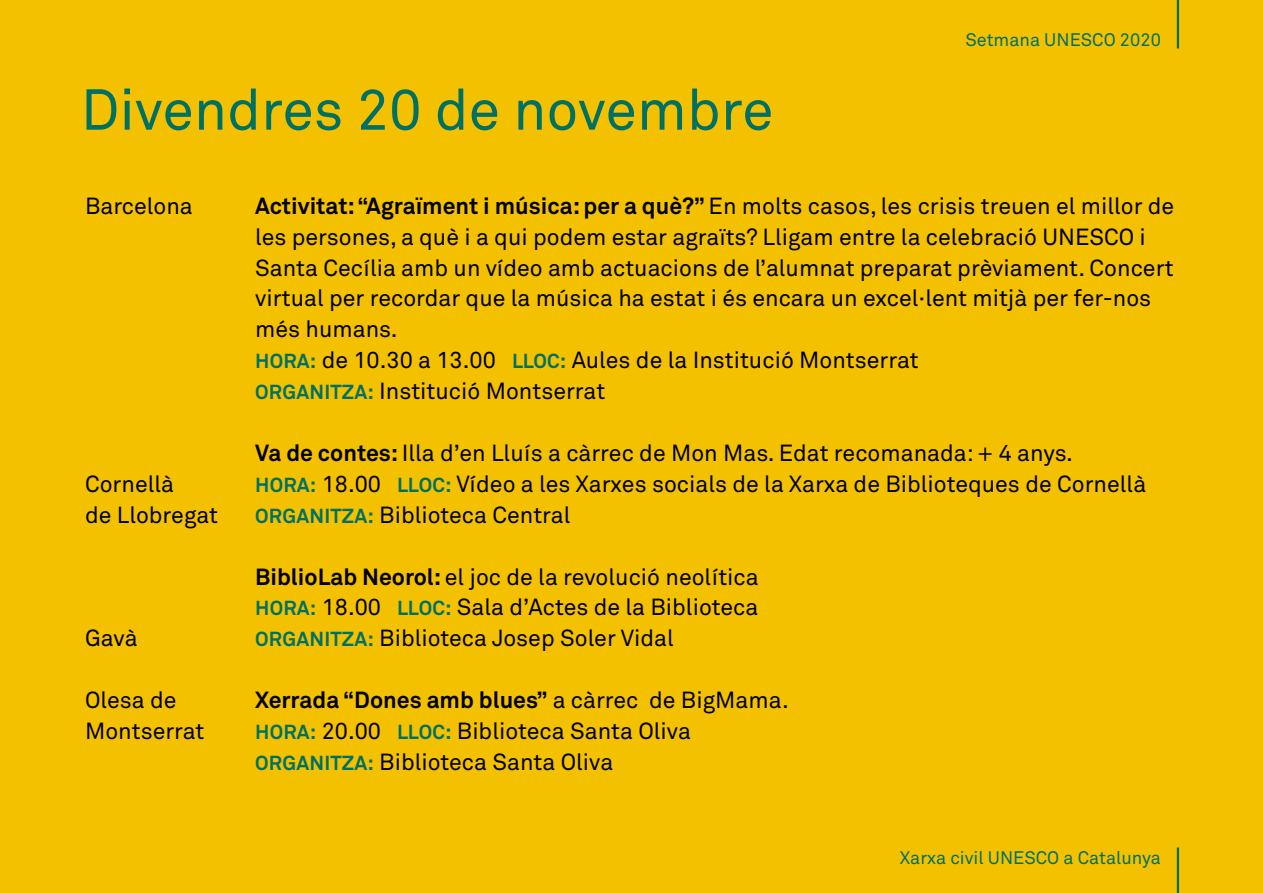
<style>
.page{position:relative;width:1263px;height:893px;background:#f4c100}
.page>*{position:absolute;margin:0;border:0;box-sizing:border-box;transform-origin:0 0}
.t1{font:57px "Akkurat Std";color:#007063}
.t2{font:23.1px/30.9px "Akkurat Std";color:#000}
.t3{font:18px "Akkurat Std";color:#007063}
.s1{font-weight:700}
.s2{font-weight:700;font-size:20.1px;color:#007063}
</style>
<div class="page">
<hr style="left:1177px;top:0;width:2px;height:49px;background:#007063">
<hr style="left:1177px;top:847px;width:2px;height:46px;background:#007063">
<h1 class="t1" style="left:81px;top:77px;width:694px">Divendres 20 de novembre</h1>
<p class="t3" style="left:965px;top:30px;width:197px">Setmana UNESCO 2020</p>
<p class="t2" style="left:85px;top:190px;width:109px">Barcelona</p>
<p class="t2" style="left:85px;top:468px;width:135px">Cornellà<br>de Llobregat</p>
<p class="t2" style="left:85px;top:623px;width:54px">Gavà</p>
<p class="t2" style="left:85px;top:685px;width:121px">Olesa de<br>Montserrat</p>
<p class="t2" style="left:255px;top:190px;width:921px"><span class="s1">Activitat: “Agraïment i música: per a què?”</span> En molts casos, les crisis treuen el millor de les persones, a què i a qui podem estar agraïts? Lligam entre la celebració UNESCO i Santa Cecília amb un vídeo amb actuacions de l’alumnat preparat prèviament. Concert virtual per recordar que la música ha estat i és encara un excel·lent mitjà per fer-nos més humans.<br><span class="s2">HORA:</span> de 10.30 a 13.00 <span class="s2">LLOC:</span> Aules de la Institució Montserrat<br><span class="s2">ORGANITZA:</span> Institució Montserrat</p>
<p class="t2" style="left:255px;top:437px;width:892px"><span class="s1">Va de contes:</span> Illa d’en Lluís a càrrec de Mon Mas. Edat recomanada: + 4 anys.<br><span class="s2">HORA:</span> 18.00 <span class="s2">LLOC:</span> Vídeo a les Xarxes socials de la Xarxa de Biblioteques de Cornellà<br><span class="s2">ORGANITZA:</span> Biblioteca Central</p>
<p class="t2" style="left:255px;top:561px;width:505px;text-align:justify"><span class="s1">BiblioLab Neorol:</span> el joc de la revolució neolítica <span class="s2">HORA:</span> 18.00 <span class="s2">LLOC:</span> Sala d’Actes de la Biblioteca <span class="s2">ORGANITZA:</span> Biblioteca Josep Soler Vidal</p>
<p class="t2" style="left:255px;top:685px;width:535px"><span class="s1">Xerrada “Dones amb blues”</span> a càrrec de BigMama.<br><span class="s2">HORA:</span> 20.00 <span class="s2">LLOC:</span> Biblioteca Santa Oliva<br><span class="s2">ORGANITZA:</span> Biblioteca Santa Oliva</p>
<p class="t3" style="left:900px;top:847px;width:262px">Xarxa civil UNESCO a Catalunya</p>
</div>
